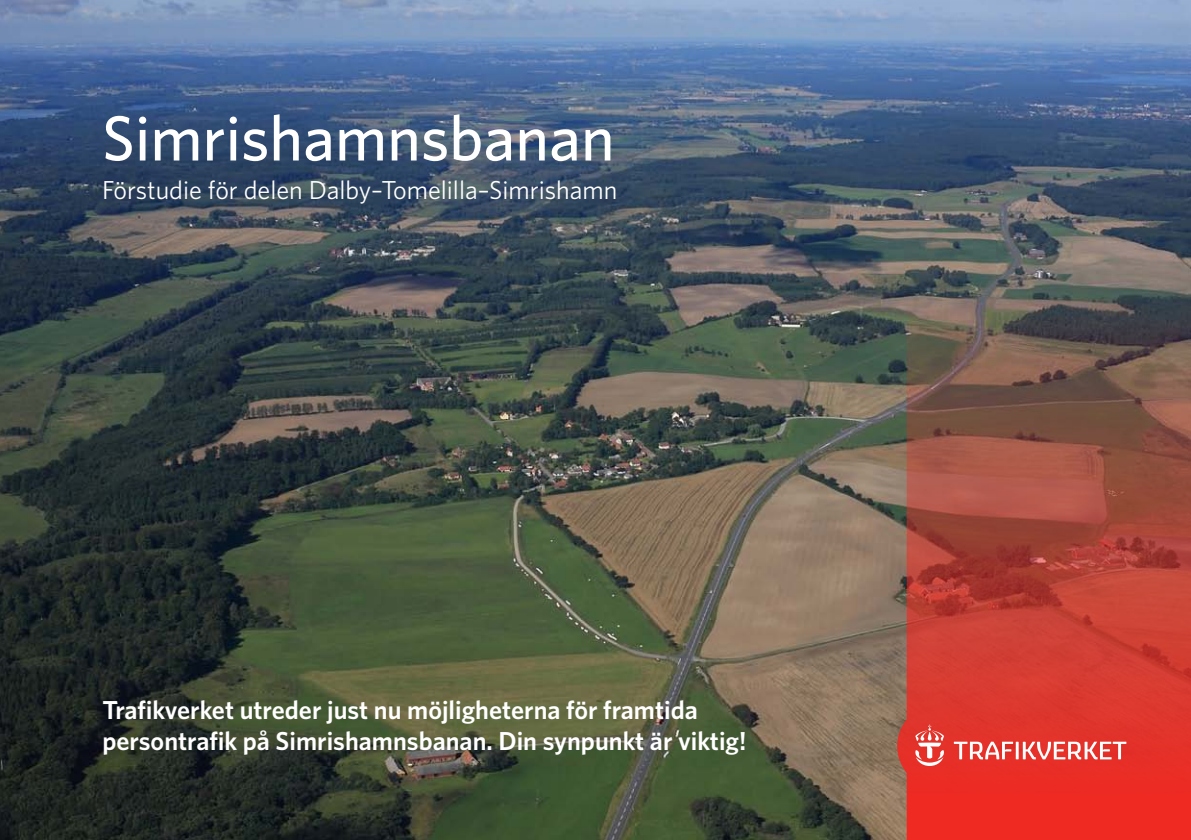
<style>
.page{position:relative;width:1191px;height:840px;background:#fff}
.page>*{position:absolute;margin:0;border:0;box-sizing:border-box;transform-origin:0 0}
.Rubrik{font:500 64px "Whitney";color:#fff}
.Rubrik-2{font:600 26px/31.2px "Whitney";color:#fff}
.Rubrik-3{font:26px "Whitney";color:#fff}
</style>
<div class="page">
<img style="left:0;top:0;width:1191px;height:839px">
<svg style="left:897px;top:296px;width:294px;height:543px"></svg>
<svg style="left:953px;top:741px;width:173px;height:18px"></svg>
<svg style="left:915px;top:724px;width:29px;height:41px"></svg>
<p class="Rubrik" style="left:102px;top:96px;width:514px">Simrishamnsbanan</p>
<p class="Rubrik-3" style="left:102px;top:172px;width:517px">Förstudie för delen Dalby–Tomelilla–Simrishamn</p>
<p class="Rubrik-2" style="left:102px;top:693px;width:645px">Trafikverket utreder just nu möjligheterna för framtida persontrafik på Simrishamnsbanan. Din synpunkt är viktig!</p>
</div>
